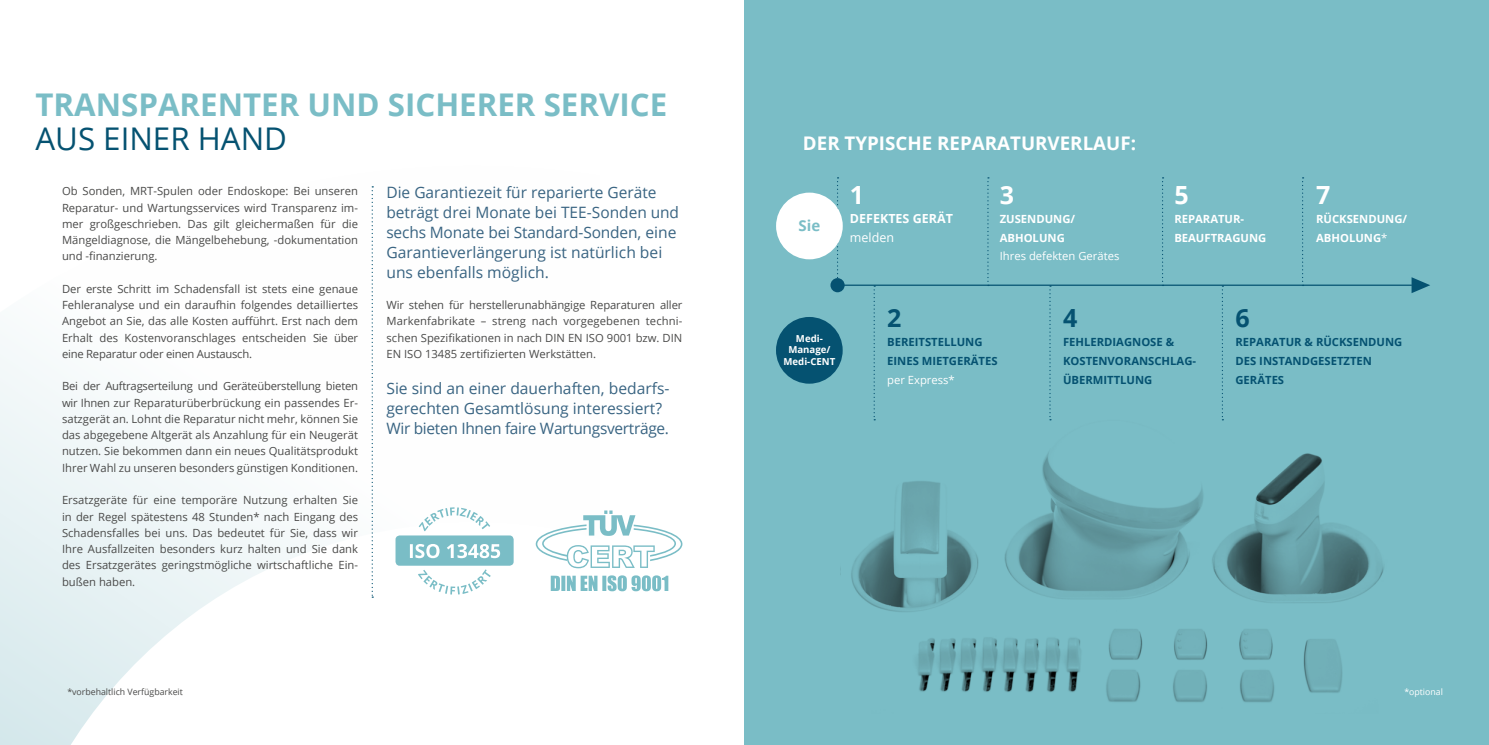
<style>
.page{position:relative;width:1489px;height:745px;background:#fff}
.page>*{position:absolute;margin:0;border:0;box-sizing:border-box;transform-origin:0 0}
.t1{font:700 31.25px "Open Sans";color:#7abdc6}
.t2{font:31.25px "Open Sans";color:#055271}
.t3{font:700 25px "Open Sans";color:#fff}
.t4{font:700 25px "Open Sans";color:#055271}
.t5{font:700 18.75px "Open Sans";color:#fff}
.t6{font:15.62px/20px "Open Sans";color:#396482}
.t7{font:700 15px "Open Sans";color:#7abdc6}
.t8{font:700 12.5px "Open Sans";color:#fff}
.t9{font:12.5px "Open Sans";color:#fff}
.t10{font:11.25px/16.2px "Open Sans";color:#4a4a49;text-align:justify}
.t11{font:700 11.25px/18.8px "Open Sans";color:#055271}
.t12{font:700 11.25px/18.8px "Open Sans";color:#fff}
.t13{font:11.25px "Open Sans";color:#fff}
.t14{font:700 9.62px/11.5px "Open Sans";color:#fff;text-align:center}
.t15{font:8.75px "Open Sans";color:#4a4a49}
.t16{font:8.75px "Open Sans";color:#fff}
.s1{font-weight:400}
</style>
<div class="page">
<div style="left:744px;top:0;width:744px;height:744px;background:#7abdc6"></div>
<svg style="left:0;top:186px;width:514px;height:558px"></svg>
<svg style="left:395px;top:507px;width:118px;height:87px"></svg>
<svg style="left:535px;top:510px;width:147px;height:81px"></svg>
<div style="left:830px;top:278px;width:14px;height:14px;background:#055271;border-radius:50%"></div>
<hr style="left:835px;top:284px;width:576px;height:1px;background:#055271">
<svg style="left:836px;top:177px;width:2px;height:102px"></svg>
<svg style="left:873px;top:285px;width:2px;height:79px"></svg>
<svg style="left:987px;top:177px;width:1px;height:109px"></svg>
<svg style="left:1049px;top:285px;width:1px;height:79px"></svg>
<svg style="left:1161px;top:177px;width:2px;height:109px"></svg>
<svg style="left:1221px;top:285px;width:2px;height:79px"></svg>
<svg style="left:1301px;top:177px;width:2px;height:109px"></svg>
<svg style="left:1411px;top:277px;width:19px;height:16px"></svg>
<img style="left:840px;top:366px;width:544px;height:336px">
<svg style="left:371px;top:186px;width:2px;height:411px"></svg>
<div style="left:776px;top:192px;width:66px;height:67px;background:#fff;border-radius:50%"></div>
<div style="left:776px;top:317px;width:66px;height:66px;background:#055271;border-radius:50%"></div>
<h1 class="t1" style="left:35px;top:83px;width:633px">TRANSPARENTER UND SICHERER SERVICE</h1>
<h1 class="t2" style="left:35px;top:117px;width:253px">AUS EINER HAND</h1>
<h3 class="t5" style="left:803px;top:129px;width:334px">DER TYPISCHE REPARATURVERLAUF:</h3>
<h2 class="t3" style="left:850px;top:177px;width:16px">1</h2>
<p class="t8" style="left:850px;top:209px;width:104px">DEFEKTES GERÄT</p>
<p class="t9" style="left:850px;top:228px;width:46px">melden</p>
<h2 class="t3" style="left:999px;top:177px;width:16px">3</h2>
<p class="t12" style="left:999px;top:209px;width:77px">ZUSENDUNG/<br>ABHOLUNG</p>
<p class="t13" style="left:999px;top:248px;width:121px">Ihres defekten Gerätes</p>
<h3 class="t6" style="left:386px;top:182px;width:294px">Die Garantiezeit für reparierte Geräte beträgt drei Monate bei TEE-Sonden und sechs Monate bei Standard-Sonden, eine Garantieverlängerung ist natürlich bei uns ebenfalls möglich.</h3>
<p class="t10" style="left:386px;top:296px;width:297px">Wir stehen für herstellerunabhängige Reparaturen aller Markenfabrikate – streng nach vorgegebenen techni&shy;schen Spezifikationen in nach DIN EN ISO 9001 bzw. DIN EN ISO 13485 zertifizierten Werkstätten.</p>
<h3 class="t6" style="left:386px;top:378px;width:284px">Sie sind an einer dauerhaften, bedarfs&shy;gerechten Gesamtlösung interessiert?<br>Wir bieten Ihnen faire Wartungsverträge.</h3>
<h2 class="t3" style="left:1174px;top:177px;width:16px">5</h2>
<p class="t12" style="left:1174px;top:209px;width:93px">REPARATUR-<br>BEAUFTRAGUNG</p>
<h2 class="t3" style="left:1315px;top:177px;width:16px">7</h2>
<p class="t12" style="left:1315px;top:209px;width:92px">RÜCKSENDUNG/<br>ABHOLUNG<span class="s1">*</span></p>
<p class="t10" style="left:62px;top:183px;width:297px">Ob Sonden, MRT-Spulen oder Endoskope: Bei unseren Reparatur- und Wartungsservices wird Transparenz im&shy;mer großgeschrieben. Das gilt gleichermaßen für die Mängeldiagnose, die Mängelbehebung, -dokumentation und -finanzierung.</p>
<p class="t10" style="left:62px;top:280px;width:297px">Der erste Schritt im Schadensfall ist stets eine genaue Fehleranalyse und ein daraufhin folgendes detailliertes Angebot an Sie, das alle Kosten aufführt. Erst nach dem Erhalt des Kostenvoranschlages entscheiden Sie über eine Reparatur oder einen Austausch.</p>
<p class="t10" style="left:62px;top:377px;width:297px">Bei der Auftragserteilung und Geräteüberstellung bieten wir Ihnen zur Reparaturüberbrückung ein passendes Er&shy;satzgerät an. Lohnt die Reparatur nicht mehr, können Sie das abgegebene Altgerät als Anzahlung für ein Neugerät nutzen. Sie bekommen dann ein neues Qualitätsprodukt Ihrer Wahl zu unseren besonders günstigen Konditionen.</p>
<p class="t10" style="left:62px;top:491px;width:297px">Ersatzgeräte für eine temporäre Nutzung erhalten Sie in der Regel spätestens 48 Stunden* nach Eingang des Schadensfalles bei uns. Das bedeutet für Sie, dass wir Ihre Ausfallzeiten besonders kurz halten und Sie dank des Ersatzgerätes geringstmögliche wirtschaftliche Ein&shy;bußen haben.</p>
<h3 class="t7" style="left:798px;top:215px;width:23px">Sie</h3>
<h2 class="t4" style="left:887px;top:300px;width:16px">2</h2>
<p class="t11" style="left:887px;top:332px;width:112px">BEREITSTELLUNG<br>EINES MIETGERÄTES</p>
<p class="t13" style="left:887px;top:371px;width:69px">per Express*</p>
<h2 class="t4" style="left:1235px;top:300px;width:16px">6</h2>
<p class="t11" style="left:1235px;top:332px;width:168px">REPARATUR &amp; RÜCKSENDUNG<br>DES INSTANDGESETZTEN<br>GERÄTES</p>
<h2 class="t4" style="left:1062px;top:300px;width:16px">4</h2>
<p class="t11" style="left:1062px;top:332px;width:135px">FEHLERDIAGNOSE &amp;<br>KOSTENVORANSCHLAG-<br>ÜBERMITTLUNG</p>
<p class="t14" style="left:783px;top:332px;width:53px">Medi-<br>Manage/<br>Medi-CENT</p>
<p class="t15" style="left:67px;top:685px;width:117px">*vorbehaltlich Verfügbarkeit</p>
<p class="t16" style="left:1404px;top:685px;width:40px">*optional</p>
</div>
